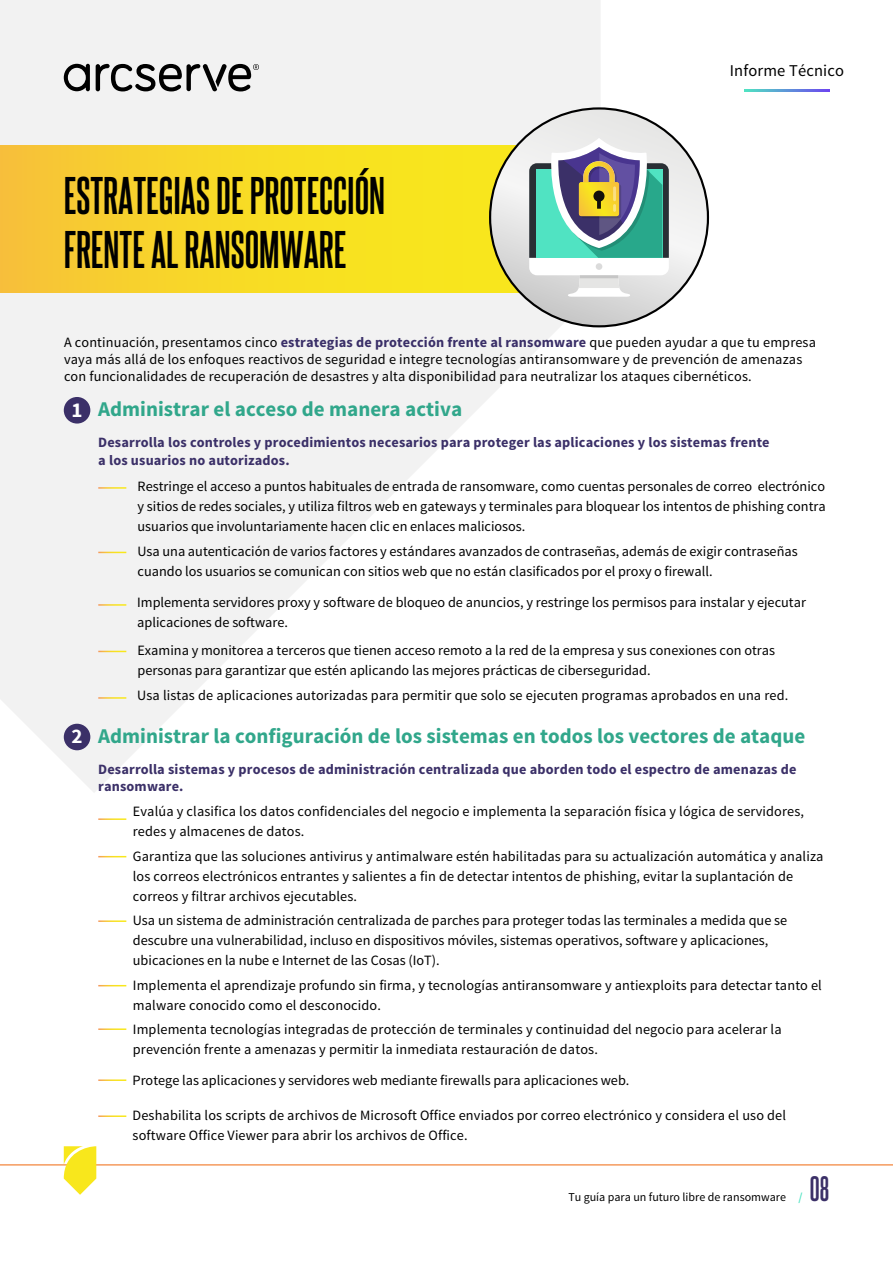
<style>
.page{position:relative;width:893px;height:1263px;background:#fff}
.page>*{position:absolute;margin:0;border:0;box-sizing:border-box;transform-origin:0 0}
.t1{font:700 45px/54px "Steelfish Rg";color:#000}
.t2{font:700 30px "Steelfish Rg";color:#3b3068}
.t3{font:700 21px "Source Sans Pro";color:#31a78b}
.t4{font:700 21px "Source Sans Pro";color:#fff}
.t5{font:16.5px "Source Sans Pro";letter-spacing:.01em;color:#000}
.t6{font:14.25px/20px "Source Sans Pro";letter-spacing:.01em;color:#000}
.t7{font:700 14.25px/17.1px "Source Sans Pro";letter-spacing:.01em;color:#3b3068}
.t8{font:12px "Source Sans Pro";color:#000}
.s1{font-weight:700;color:#3a2f68}
.s2{font-weight:600;color:#50e3c2}
</style>
<div class="page">
<svg style="left:0;top:0;width:601px;height:792px;fill:#f2f2f2"></svg>
<hr style="left:0;top:1164px;width:893px;height:1px;background:#f59a5d">
<svg style="left:64px;top:1146px;width:32px;height:49px"></svg>
<svg style="left:64px;top:64px;width:26px;height:27px"></svg>
<svg style="left:96px;top:64px;width:163px;height:27px"></svg>
<svg style="left:98px;top:856px;width:28px;height:1px"></svg>
<svg style="left:98px;top:985px;width:28px;height:1px"></svg>
<div style="left:64px;top:724px;width:26px;height:26px;background:#3b3068;border-radius:50%"></div>
<hr style="left:98px;top:487px;width:28px;height:2px;background:#fff">
<svg style="left:98px;top:552px;width:28px;height:1px"></svg>
<hr style="left:98px;top:604px;width:28px;height:2px;background:#fff">
<svg style="left:98px;top:651px;width:28px;height:1px"></svg>
<hr style="left:98px;top:697px;width:28px;height:2px;background:#fff">
<div style="left:64px;top:397px;width:26px;height:27px;background:#3b3068;border-radius:50%"></div>
<svg style="left:0;top:145px;width:519px;height:147px;background:#f6d726"></svg>
<svg style="left:490px;top:108px;width:218px;height:218px"></svg>
<svg style="left:529px;top:138px;width:140px;height:159px"></svg>
<hr style="left:613px;top:186px;width:3px;height:15px;background:#fff">
<svg style="left:745px;top:90px;width:84px;height:1px"></svg>
<h1 class="t1" style="left:64px;top:167px;width:323px">ESTRATEGIAS DE PROTECCIÓN<br>FRENTE AL RANSOMWARE</h1>
<p class="t5" style="left:730px;top:60px;width:116px">Informe Técnico</p>
<p class="t6" style="left:64px;top:334px;width:753px;line-height:17.1px">A continuación, presentamos cinco <span class="s1">estrategias de protección frente al ransomware</span> que pueden ayudar a que tu empresa vaya más allá de los enfoques reactivos de seguridad e integre tecnologías antiransomware y de prevención de amenazas con funcionalidades de recuperación de desastres y alta disponibilidad para neutralizar los ataques cibernéticos.</p>
<h3 class="t4" style="left:72px;top:395px;width:13px">1</h3>
<h3 class="t4" style="left:72px;top:722px;width:13px">2</h3>
<h3 class="t3" style="left:98px;top:395px;width:365px">Administrar el acceso de manera activa</h3>
<p class="t7" style="left:98px;top:435px;width:673px">Desarrolla los controles y procedimientos necesarios para proteger las aplicaciones y los sistemas frente a los usuarios no autorizados.</p>
<p class="t6" style="left:137px;top:477px;width:690px;text-align:justify">Restringe el acceso a puntos habituales de entrada de ransomware, como cuentas personales de correo electrónico y sitios de redes sociales, y utiliza filtros web en gateways y terminales para bloquear los intentos de phishing contra usuarios que involuntariamente hacen clic en enlaces maliciosos.</p>
<p class="t6" style="left:138px;top:541px;width:662px">Usa una autenticación de varios factores y estándares avanzados de contraseñas, además de exigir contraseñas cuando los usuarios se comunican con sitios web que no están clasificados por el proxy o firewall.</p>
<p class="t6" style="left:137px;top:593px;width:670px">Implementa servidores proxy y software de bloqueo de anuncios, y restringe los permisos para instalar y ejecutar aplicaciones de software.</p>
<p class="t6" style="left:138px;top:640px;width:639px">Examina y monitorea a terceros que tienen acceso remoto a la red de la empresa y sus conexiones con otras personas para garantizar que estén aplicando las mejores prácticas de ciberseguridad.</p>
<p class="t6" style="left:137px;top:685px;width:653px">Usa listas de aplicaciones autorizadas para permitir que solo se ejecuten programas aprobados en una red.</p>
<h3 class="t3" style="left:98px;top:722px;width:708px">Administrar la configuración de los sistemas en todos los vectores de ataque</h3>
<p class="t7" style="left:98px;top:761px;width:700px">Desarrolla sistemas y procesos de administración centralizada que aborden todo el espectro de amenazas de ransomware.</p>
<p class="t6" style="left:133px;top:802px;width:673px">Evalúa y clasifica los datos confidenciales del negocio e implementa la separación física y lógica de servidores, redes y almacenes de datos.</p>
<p class="t6" style="left:133px;top:846px;width:692px">Garantiza que las soluciones antivirus y antimalware estén habilitadas para su actualización automática y analiza los correos electrónicos entrantes y salientes a fin de detectar intentos de phishing, evitar la suplantación de correos y filtrar archivos ejecutables.</p>
<p class="t6" style="left:133px;top:911px;width:656px">Usa un sistema de administración centralizada de parches para proteger todas las terminales a medida que se descubre una vulnerabilidad, incluso en dispositivos móviles, sistemas operativos, software y aplicaciones, ubicaciones en la nube e Internet de las Cosas (IoT).</p>
<p class="t6" style="left:133px;top:975px;width:690px">Implementa el aprendizaje profundo sin firma, y tecnologías antiransomware y antiexploits para detectar tanto el malware conocido como el desconocido.</p>
<p class="t6" style="left:133px;top:1019px;width:650px">Implementa tecnologías integradas de protección de terminales y continuidad del negocio para acelerar la prevención frente a amenazas y permitir la inmediata restauración de datos.</p>
<p class="t6" style="left:133px;top:1071px;width:498px">Protege las aplicaciones y servidores web mediante firewalls para aplicaciones web.</p>
<p class="t6" style="left:133px;top:1105px;width:655px">Deshabilita los scripts de archivos de Microsoft Office enviados por correo electrónico y considera el uso del software Office Viewer para abrir los archivos de Office.</p>
<p class="t8" style="left:568px;top:1189px;width:236px">Tu guía para un futuro libre de ransomware <span class="s2">/</span></p>
<h2 class="t2" style="left:810px;top:1170px;width:21px">08</h2>
</div>
